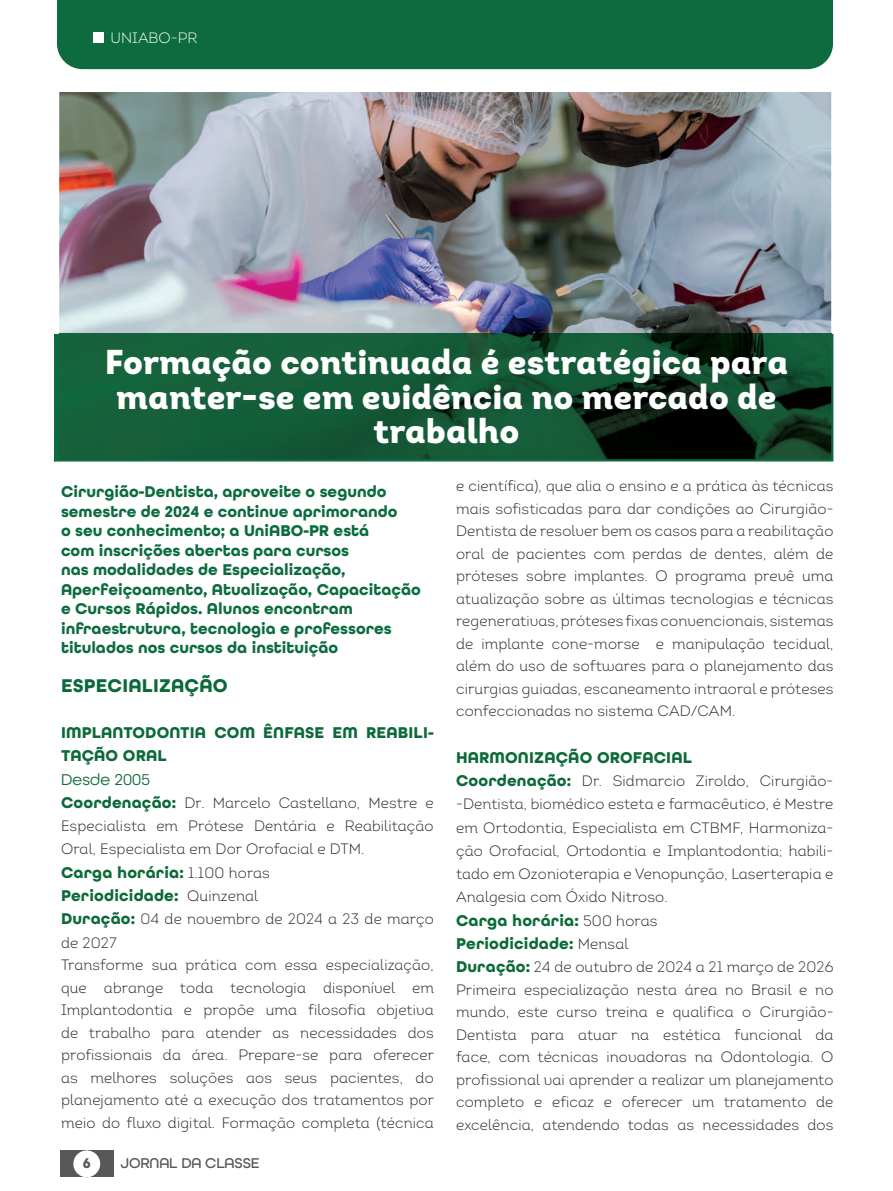
<style>
.page{position:relative;width:893px;height:1191px;background:#fff}
.page>*{position:absolute;margin:0;border:0;box-sizing:border-box;transform-origin:0 0}
.t1{font:34.5px/34.5px "Intro Black Alt";color:#fff;text-align:center}
.t2{font:700 19.5px "All Round Gothic";letter-spacing:.01em;color:#0c6a3a}
.t3{font:700 16.5px/19.5px "All Round Gothic";color:#0c6c3f}
.t4{font:700 16.5px/23.2px "All Round Gothic";letter-spacing:.01em;color:#0c6a38}
.t5{font:700 16.5px/23.2px "All Round Gothic";letter-spacing:.01em;color:#0c6a39}
.t6{font:16.5px "All Round Gothic";letter-spacing:.01em;color:#0c6a39}
.t7{font:15px/22.5px "Intro Light Alt";letter-spacing:.01em;color:#231f20;text-align:justify}
.t8{font:500 15px "All Round Gothic";letter-spacing:-.01em;color:#585857}
.t9{font:15px "Intro Light Alt";color:#fff}
.t10{font:700 15px "All Round Gothic";color:#585857}
.s1{font-family:"All Round Gothic";font-weight:700;font-size:16.5px;color:#0c6a39}
.s2{font-family:"Intro Light Alt";font-weight:400;font-size:15px;color:#231f20}
.s3{font-family:"All Round Gothic";font-weight:700;font-size:16.5px;color:#0c6a38}
</style>
<div class="page">
<div style="left:60px;top:1150px;width:54px;height:27px;background:#585857"></div>
<div style="left:73px;top:1150px;width:27px;height:27px;background:#fff;border-radius:50%"></div>
<div style="left:57px;top:0;width:776px;height:69px;background:#0d6c3f"></div>
<div style="left:94px;top:32px;width:10px;height:11px;background:#fff"></div>
<img style="left:55px;top:92px;width:779px;height:370px">
<svg style="left:55px;top:334px;width:778px;height:127px;background:#114e2f"></svg>
<p class="t9" style="left:111px;top:28px;width:88px">UNIABO-PR</p>
<h1 class="t1" style="left:105px;top:344px;width:685px">Formação continuada é estratégica para manter-se em evidência no mercado de trabalho</h1>
<p class="t7" style="left:456px;top:474px;width:379px">e científica), que alia o ensino e a prática às técnicas mais sofisticadas para dar condições ao Cirurgião-Dentista de resolver bem os casos para a reabilitação oral de pacientes com perdas de dentes, além de próteses sobre implantes. O programa prevê uma atualização sobre as últimas tecnologias e técnicas regenerativas, próteses fixas convencionais, sistemas de implante cone-morse e manipulação tecidual, além do uso de softwares para o planejamento das cirurgias guiadas, escaneamento intraoral e próteses confeccionadas no sistema CAD/CAM.</p>
<p class="t5" style="left:456px;top:746px;width:237px">HARMONIZAÇÃO OROFACIAL</p>
<p class="t7" style="left:456px;top:769px;width:379px;line-height:23.2px"><span class="s1">Coordenação:</span> Dr. Sidmarcio Ziroldo, Cirurgião--Dentista, biomédico esteta e farmacêutico, é Mestre em Ortodontia, Especialista em CTBMF, Harmoniza&shy;ção Orofacial, Ortodontia e Implantodontia; habili&shy;tado em Ozonioterapia e Venopunção, Laserterapia e Analgesia com Óxido Nitroso.</p>
<p class="t4" style="left:456px;top:908px;width:203px">Carga horária: <span class="s2">500 horas<br></span>Periodicidade: <span class="s2">Mensal</span></p>
<p class="t7" style="left:456px;top:955px;width:379px"><span class="s3">Duração:</span> 24 de outubro de 2024 a 21 março de 2026<br>Primeira especialização nesta área no Brasil e no mundo, este curso treina e qualifica o Cirurgião-Dentista para atuar na estética funcional da face, com técnicas inovadoras na Odontologia. O profissional vai aprender a realizar um planejamento completo e eficaz e oferecer um tratamento de excelência, atendendo todas as necessidades dos</p>
<p class="t3" style="left:61px;top:482px;width:361px">Cirurgião-Dentista, aproveite o segundo semestre de 2024 e continue aprimorando<br>o seu conhecimento; a UniABO-PR está<br>com inscrições abertas para cursos<br>nas modalidades de Especialização, Aperfeiçoamento, Atualização, Capacitação e Cursos Rápidos. Alunos encontram infraestrutura, tecnologia e professores titulados nos cursos da instituição</p>
<h2 class="t2" style="left:61px;top:673px;width:168px">ESPECIALIZAÇÃO</h2>
<p class="t5" style="left:61px;top:721px;width:374px">IMPLANTODONTIA COM ÊNFASE EM REABILI-<br>TAÇÃO ORAL</p>
<p class="t6" style="left:61px;top:769px;width:91px">Desde 2005</p>
<p class="t7" style="left:61px;top:791px;width:374px;line-height:23.2px"><span class="s1">Coordenação:</span> Dr. Marcelo Castellano, Mestre e Especialista em Prótese Dentária e Reabilitação Oral, Especialista em Dor Orofacial e DTM.</p>
<p class="t4" style="left:61px;top:860px;width:210px">Carga horária: <span class="s2">1.100 horas<br></span>Periodicidade: <span class="s2">Quinzenal</span></p>
<p class="t7" style="left:61px;top:907px;width:375px;text-align:left"><span class="s3">Duração:</span> 04 de novembro de 2024 a 23 de março de 2027<br>Transforme sua prática com essa especialização, que abrange toda tecnologia disponível em Implantodontia e propõe uma filosofia objetiva de trabalho para atender as necessidades dos profissionais da área. Prepare-se para oferecer as melhores soluções aos seus pacientes, do planejamento até a execução dos tratamentos por meio do fluxo digital. Formação completa (técnica</p>
<p class="t10" style="left:83px;top:1153px;width:9px">6</p>
<p class="t8" style="left:121px;top:1153px;width:141px">JORNAL DA CLASSE</p>
</div>
